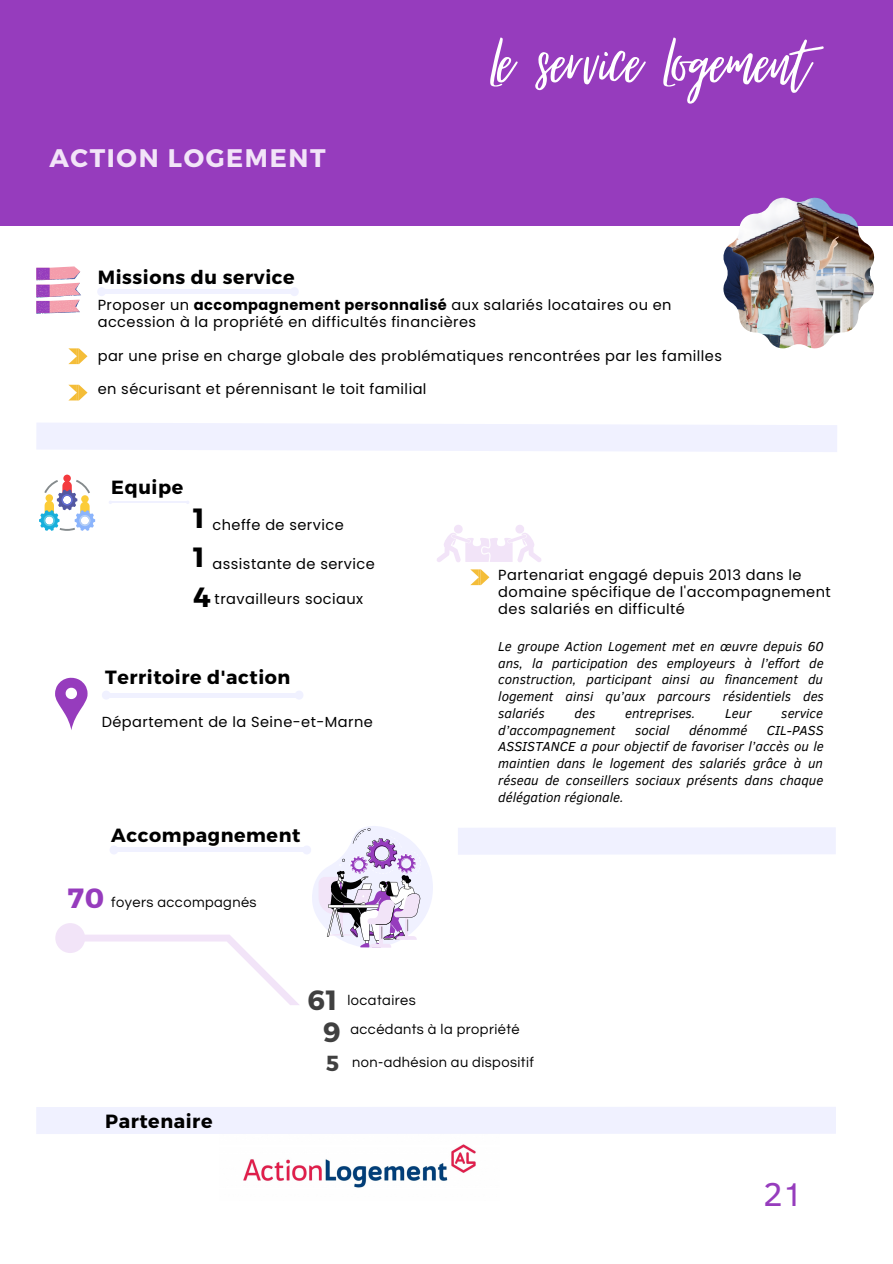
<style>
.page{position:relative;width:893px;height:1264px;background:#fff}
.page>*{position:absolute;margin:0;border:0;box-sizing:border-box;transform-origin:0 0}
.t1{font:89.85px "Virtual";color:#fff}
.t2{font:33.75px "Clear Sans";color:#963cbd}
.t3{font:700 27.75px "Montserrat";color:#000}
.t4{font:700 27.75px "Montserrat";color:#404040}
.t5{font:700 27.75px "Montserrat";color:#963cbd}
.t6{font:700 25.35px "Montserrat";letter-spacing:.065em;color:#f2e4f8}
.t7{font:700 21.75px "Montserrat";color:#404040}
.t8{font:700 19.05px "Montserrat";letter-spacing:.03em;color:#000}
.t9{font:14.55px/16.8px "Poppins";letter-spacing:.03em;color:#000}
.t10{font:14.55px "Questrial";letter-spacing:.03em;color:#000}
.t11{font:italic 13.35px/16.8px "Clear Sans";color:#000;text-align:justify}
.s1{font-weight:700}
</style>
<div class="page">
<div style="left:0;top:0;width:892px;height:226px;background:#963cbd"></div>
<div style="left:458px;top:827px;width:377px;height:27px;background:#f0f1ff"></div>
<div style="left:36px;top:423px;width:801px;height:29px;background:#f0f1ff"></div>
<img style="left:723px;top:198px;width:151px;height:150px">
<svg style="left:36px;top:266px;width:45px;height:48px"></svg>
<svg style="left:39px;top:474px;width:56px;height:57px"></svg>
<svg style="left:55px;top:677px;width:33px;height:53px"></svg>
<svg style="left:470px;top:569px;width:19px;height:16px"></svg>
<svg style="left:68px;top:348px;width:19px;height:16px"></svg>
<svg style="left:68px;top:385px;width:19px;height:15px"></svg>
<div style="left:55px;top:923px;width:30px;height:30px;background:#f2e4f8;border-radius:50%"></div>
<img style="left:219px;top:1133px;width:280px;height:55px">
<div style="left:101px;top:289px;width:193px;height:5px;background:#f0f1ff"></div>
<svg style="left:97px;top:287px;width:8px;height:9px"></svg>
<svg style="left:291px;top:287px;width:8px;height:9px"></svg>
<hr style="left:110px;top:501px;width:78px;height:2px;background:#f0f1ff">
<hr style="left:106px;top:693px;width:193px;height:4px;background:#f0f1ff">
<svg style="left:102px;top:691px;width:9px;height:8px"></svg>
<svg style="left:295px;top:691px;width:8px;height:8px"></svg>
<svg style="left:73px;top:826px;width:360px;height:179px"></svg>
<div style="left:36px;top:1106px;width:799px;height:27px;background:#f0f1ff"></div>
<svg style="left:437px;top:525px;width:104px;height:37px"></svg>
<p class="t6" style="left:49px;top:141px;width:277px">ACTION LOGEMENT</p>
<p class="t8" style="left:98px;top:264px;width:198px">Missions du service</p>
<p class="t1" style="left:491px;top:13px;width:319px">Le service Logement</p>
<p class="t9" style="left:98px;top:296px;width:575px">Proposer un <span class="s1">accompagnement personnalisé</span> aux salariés locataires ou en</p>
<p class="t9" style="left:98px;top:313px;width:380px">accession à la propriété en difficultés financières</p>
<p class="t9" style="left:98px;top:347px;width:625px">par une prise en charge globale des problématiques rencontrées par les familles</p>
<p class="t9" style="left:98px;top:381px;width:330px">en sécurisant et pérennisant le toit familial</p>
<p class="t8" style="left:111px;top:474px;width:73px">Equipe</p>
<p class="t3" style="left:193px;top:500px;width:13px">1</p>
<p class="t9" style="left:212px;top:516px;width:133px">cheffe de service</p>
<p class="t3" style="left:193px;top:539px;width:13px">1</p>
<p class="t9" style="left:212px;top:555px;width:164px">assistante de service</p>
<p class="t3" style="left:193px;top:579px;width:19px">4</p>
<p class="t9" style="left:215px;top:590px;width:150px">travailleurs sociaux</p>
<p class="t8" style="left:105px;top:664px;width:187px">Territoire d'action</p>
<p class="t9" style="left:102px;top:714px;width:272px">Département de la Seine-et-Marne</p>
<p class="t8" style="left:111px;top:822px;width:191px">Accompagnement</p>
<p class="t5" style="left:67px;top:880px;width:38px">70</p>
<p class="t10" style="left:111px;top:895px;width:147px">foyers accompagnés</p>
<p class="t4" style="left:307px;top:982px;width:31px">61</p>
<p class="t10" style="left:347px;top:992px;width:70px">locataires</p>
<p class="t9" style="left:498px;top:567px;width:334px">Partenariat engagé depuis 2013 dans le domaine spécifique de l'accompagnement des salariés en difficulté</p>
<p class="t11" style="left:498px;top:637px;width:327px">Le groupe Action Logement met en œuvre depuis 60 ans, la participation des employeurs à l’effort de construction, participant ainsi au financement du logement ainsi qu’aux parcours résidentiels des salariés</p>
<p class="t11" style="left:574px;top:704px;width:22px">des</p>
<p class="t11" style="left:625px;top:704px;width:72px">entreprises.</p>
<p class="t11" style="left:725px;top:704px;width:28px">Leur</p>
<p class="t11" style="left:781px;top:704px;width:43px">service</p>
<p class="t11" style="left:498px;top:721px;width:119px">d’accompagnement</p>
<p class="t11" style="left:635px;top:721px;width:36px">social</p>
<p class="t11" style="left:689px;top:721px;width:60px">dénommé</p>
<p class="t11" style="left:498px;top:721px;width:327px;text-indent:268px">CIL-PASS ASSISTANCE a pour objectif de favoriser l’accès ou le maintien dans le logement des salariés grâce à un réseau de conseillers sociaux présents dans chaque délégation régionale.</p>
<p class="t8" style="left:105px;top:1108px;width:109px">Partenaire</p>
<p class="t4" style="left:323px;top:1013px;width:19px">9</p>
<p class="t7" style="left:326px;top:1049px;width:14px">5</p>
<p class="t10" style="left:350px;top:1022px;width:171px">accédants à la propriété</p>
<p class="t10" style="left:352px;top:1054px;width:183px">non-adhésion au dispositif</p>
<p class="t2" style="left:763px;top:1169px;width:42px">21</p>
</div>
